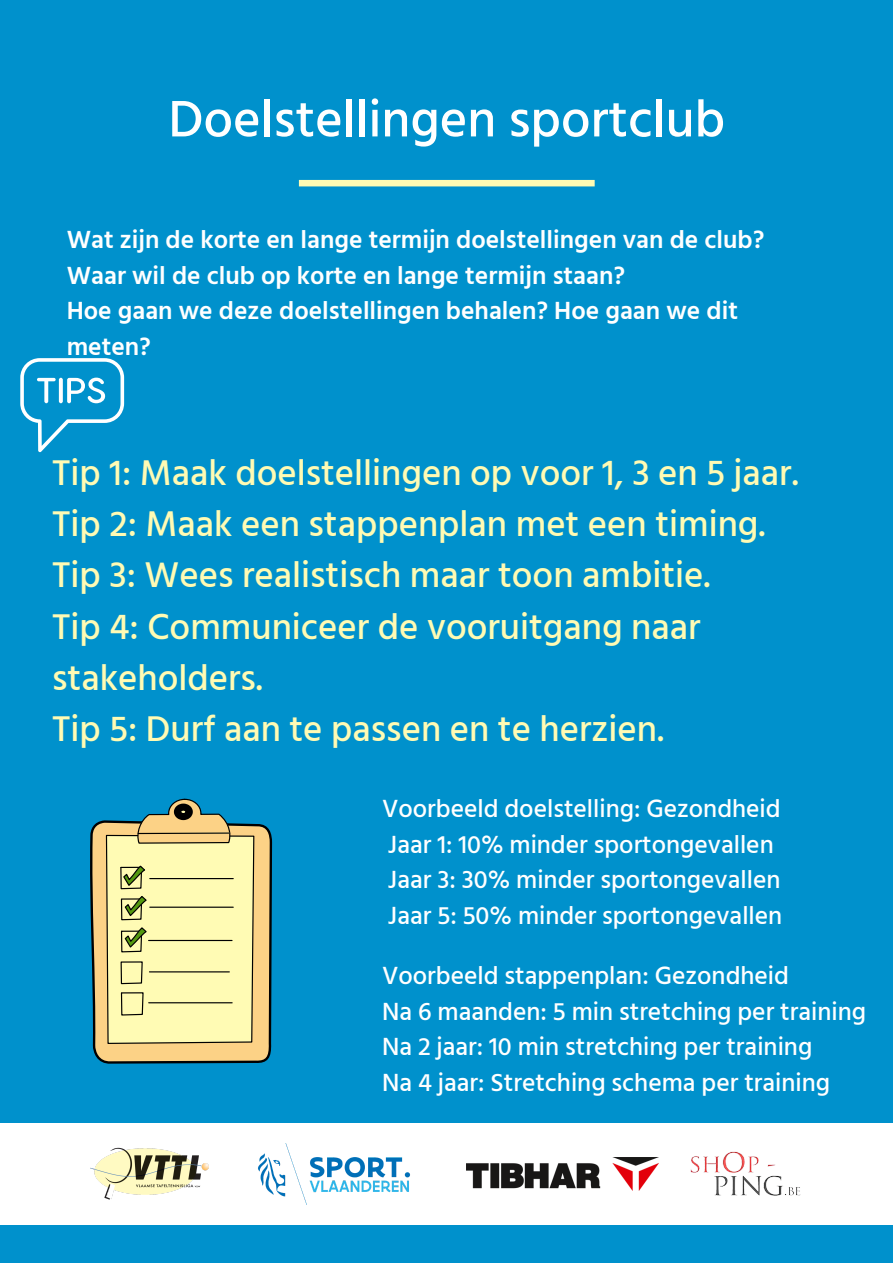
<style>
.page{position:relative;width:893px;height:1263px;background:#0091cc}
.page>*{position:absolute;margin:0;border:0;box-sizing:border-box;transform-origin:0 0}
.t1{font:500 52.5px "Hind Siliguri";color:#fff}
.t2{font:500 36.75px/51.2px "Hind Siliguri";color:#fffbb4}
.t3{font:500 25.5px "Hind Siliguri";color:#fff}
.t4{font:600 25.5px/35.5px "Hind Siliguri";color:#fff}
</style>
<div class="page">
<div style="left:0;top:1123px;width:893px;height:102px;background:#fff"></div>
<img style="left:90px;top:1147px;width:119px;height:53px">
<img style="left:690px;top:1151px;width:111px;height:45px">
<img style="left:258px;top:1144px;width:152px;height:60px">
<img style="left:467px;top:1157px;width:191px;height:34px">
<div style="left:299px;top:180px;width:295px;height:6px;background:#fffbb4"></div>
<svg style="left:20px;top:358px;width:104px;height:94px"></svg>
<svg style="left:90px;top:799px;width:182px;height:265px;background:#d2d29a"></svg>
<p class="t1" style="left:168px;top:88px;width:558px">Doelstellingen sportclub</p>
<p class="t4" style="left:67px;top:222px;width:699px">Wat zijn de korte en lange termijn doelstellingen van de club?</p>
<p class="t4" style="left:67px;top:257px;width:560px">Waar wil de club op korte en lange termijn staan?</p>
<p class="t4" style="left:67px;top:293px;width:673px">Hoe gaan we deze doelstellingen behalen? Hoe gaan we dit meten?</p>
<p class="t2" style="left:52px;top:447px;width:748px">Tip 1: Maak doelstellingen op voor 1, 3 en 5 jaar.</p>
<p class="t2" style="left:52px;top:498px;width:715px">Tip 2: Maak een stappenplan met een timing.</p>
<p class="t2" style="left:52px;top:549px;width:660px">Tip 3: Wees realistisch maar toon ambitie.</p>
<p class="t2" style="left:52px;top:600px;width:650px">Tip 4: Communiceer de vooruitgang naar stakeholders.</p>
<p class="t2" style="left:52px;top:703px;width:613px">Tip 5: Durf aan te passen en te herzien.</p>
<p class="t3" style="left:382px;top:794px;width:400px">Voorbeeld doelstelling: Gezondheid</p>
<p class="t3" style="left:388px;top:829px;width:387px">Jaar 1: 10% minder sportongevallen</p>
<p class="t3" style="left:388px;top:864px;width:394px">Jaar 3: 30% minder sportongevallen</p>
<p class="t3" style="left:388px;top:900px;width:396px">Jaar 5: 50% minder sportongevallen</p>
<p class="t3" style="left:382px;top:960px;width:408px">Voorbeeld stappenplan: Gezondheid</p>
<p class="t3" style="left:382px;top:996px;width:485px">Na 6 maanden: 5 min stretching per training</p>
<p class="t3" style="left:382px;top:1031px;width:432px">Na 2 jaar: 10 min stretching per training</p>
<p class="t3" style="left:382px;top:1067px;width:450px">Na 4 jaar: Stretching schema per training</p>
</div>
